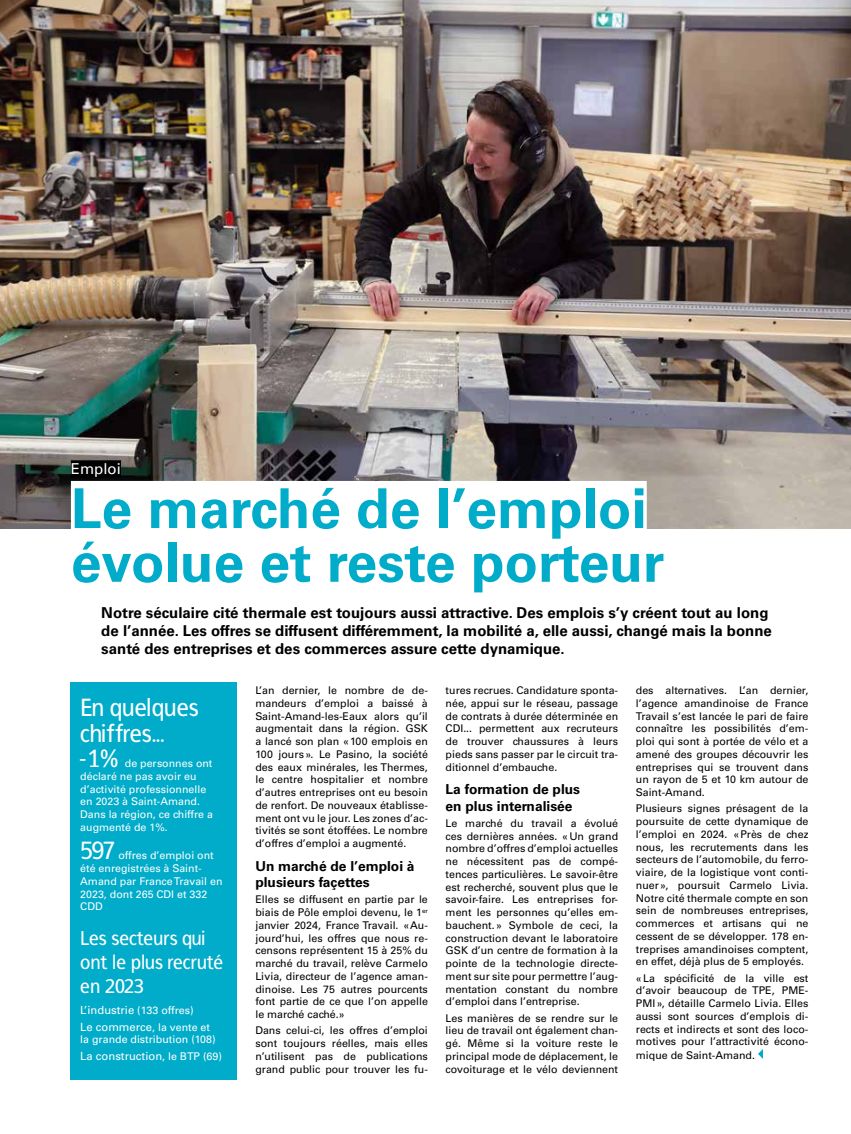
<style>
.page{position:relative;width:851px;height:1134px;background:#fff}
.page>*{position:absolute;margin:0;border:0;box-sizing:border-box;transform-origin:0 0}
.t1{font:700 55px/53.8px "Univers LT Std";color:#00acc9}
.t2{font:25px/25.6px "Francophil Sans";color:#fff}
.t3{font:25px "Francophil Sans";letter-spacing:-.03em;color:#fff}
.t4{font:20px/24px "Francophil Sans";color:#fff}
.t5{font:700 15px/18px "Univers LT Std";color:#000}
.t6{font:15px "Univers LT Std";color:#fff}
.t7{font:700 13.75px/16.5px "Univers LT Std";color:#000}
.t8{font:11.25px/17px "Univers LT Std";color:#fff}
.t9{font:10.62px/12.8px "Univers LT Std";color:#000;text-align:justify}
.t10{font:10.62px/12.8px "Univers LT Std";color:#fff}
.s1{font-size:10.62px}
</style>
<div class="page">
<img style="left:0;top:0;width:850px;height:528px">
<svg style="left:758px;top:1050px;width:4px;height:8px"></svg>
<div style="left:71px;top:460px;width:50px;height:18px;background:#000"></div>
<div style="left:71px;top:481px;width:575px;height:61px;background:#fff"></div>
<div style="left:70px;top:682px;width:166px;height:398px;background:#00acc9"></div>
<h3 class="t6" style="left:71px;top:460px;width:51px">Emploi</h3>
<h1 class="t1" style="left:71px;top:482px;width:595px">Le marché de l’emploi évolue et reste porteur</h1>
<p class="t5" style="left:101px;top:604px;width:672px">Notre séculaire cité thermale est toujours aussi attractive. Des emplois s’y créent tout au long de l’année. Les offres se diffusent différemment, la mobilité a, elle aussi, changé mais la bonne santé des entreprises et des commerces assure cette dynamique.</p>
<h2 class="t2" style="left:80px;top:694px;width:120px">En quelques chiffres... -1%</h2>
<p class="t10" style="left:80px;top:757px;width:134px;text-indent:45px">de personnes ont déclaré ne pas avoir eu d’activité professionnelle en 2023 à Saint-Amand.<br>Dans la région, ce chiffre a augmenté de 1%.</p>
<h2 class="t3" style="left:80px;top:836px;width:37px">597</h2>
<p class="t10" style="left:80px;top:849px;width:144px;text-indent:38px">offres d’emploi ont été enregistrées à Saint-<br>Amand par France Travail en<br>2023, dont 265 CDI et 332<br>CDD</p>
<h3 class="t4" style="left:80px;top:926px;width:144px">Les secteurs qui ont le plus recruté en 2023</h3>
<p class="t8" style="left:80px;top:1001px;width:131px">L’industrie <span class="s1">(133 offres)<br></span>Le commerce<span class="s1">, la vente et</span></p>
<p class="t10" style="left:80px;top:1033px;width:137px">la grande distribution (108)</p>
<p class="t8" style="left:80px;top:1048px;width:143px">La construction<span class="s1">, le BTP (69)</span></p>
<p class="t9" style="left:255px;top:684px;width:174px">L’an dernier, le nombre de de&shy;mandeurs d’emploi a baissé à Saint-Amand-les-Eaux alors qu’il augmentait dans la région. GSK a lancé son plan «100 emplois en 100 jours». Le Pasino, la société des eaux minérales, les Thermes, le centre hospitalier et nombre d’autres entreprises ont eu besoin de renfort. De nouveaux établisse&shy;ment ont vu le jour. Les zones d’ac&shy;tivités se sont étoffées. Le nombre d’offres d’emploi a augmenté.</p>
<p class="t7" style="left:255px;top:858px;width:161px">Un marché de l’emploi à plusieurs façettes</p>
<p class="t9" style="left:255px;top:893px;width:174px">Elles se diffusent en partie par le biais de Pôle emploi devenu, le 1<sup>er </sup>janvier 2024, France Travail. «Au&shy;jourd’hui, les offres que nous re&shy;censons représentent 15 à 25% du marché du travail, relève Carmelo Livia, directeur de l’agence aman&shy;dinoise. Les 75 autres pourcents font partie de ce que l’on appelle le marché caché.»</p>
<p class="t9" style="left:255px;top:1024px;width:174px">Dans celui-ci, les offres d’emploi sont toujours réelles, mais elles n’utilisent pas de publications grand public pour trouver les fu-</p>
<p class="t9" style="left:445px;top:684px;width:174px">tures recrues. Candidature sponta&shy;née, appui sur le réseau, passage de contrats à durée déterminée en CDI... permettent aux recruteurs de trouver chaussures à leurs pieds sans passer par le circuit tra&shy;ditionnel d’embauche.</p>
<p class="t7" style="left:445px;top:781px;width:136px">La formation de plus en plus internalisée</p>
<p class="t9" style="left:445px;top:817px;width:174px">Le marché du travail a évolué ces dernières années. «Un grand nombre d’offres d’emploi actuelles ne nécessitent pas de compé&shy;tences particulières. Le savoir-être est recherché, souvent plus que le savoir-faire. Les entreprises for&shy;ment les personnes qu’elles em&shy;bauchent.» Symbole de ceci, la construction devant le laboratoire GSK d’un centre de formation à la pointe de la technologie directe&shy;ment sur site pour permettre l’aug&shy;mentation constant du nombre d’emploi dans l’entreprise.</p>
<p class="t9" style="left:445px;top:1012px;width:174px">Les manières de se rendre sur le lieu de travail ont également chan&shy;gé. Même si la voiture reste le principal mode de déplacement, le covoiturage et le vélo deviennent</p>
<p class="t9" style="left:635px;top:684px;width:174px">des alternatives. L’an dernier, l’agence amandinoise de France Travail s’est lancée le pari de faire connaître les possibilités d’em&shy;ploi qui sont à portée de vélo et a amené des groupes découvrir les entreprises qui se trouvent dans un rayon de 5 et 10 km autour de Saint-Amand.</p>
<p class="t9" style="left:635px;top:802px;width:174px">Plusieurs signes présagent de la poursuite de cette dynamique de l’emploi en 2024. «Près de chez nous, les recrutements dans les secteurs de l’automobile, du ferro&shy;viaire, de la logistique vont conti&shy;nuer», poursuit Carmelo Livia.<br>Notre cité thermale compte en son sein de nombreuses entreprises, commerces et artisans qui ne cessent de se développer. 178 en&shy;treprises amandinoises comptent, en effet, déjà plus de 5 employés.</p>
<p class="t9" style="left:635px;top:971px;width:174px">«La spécificité de la ville est d’avoir beaucoup de TPE, PME-PMI», détaille Carmelo Livia. Elles aussi sont sources d’emplois di&shy;rects et indirects et sont des loco&shy;motives pour l’attractivité écono&shy;mique de Saint-Amand.</p>
</div>
